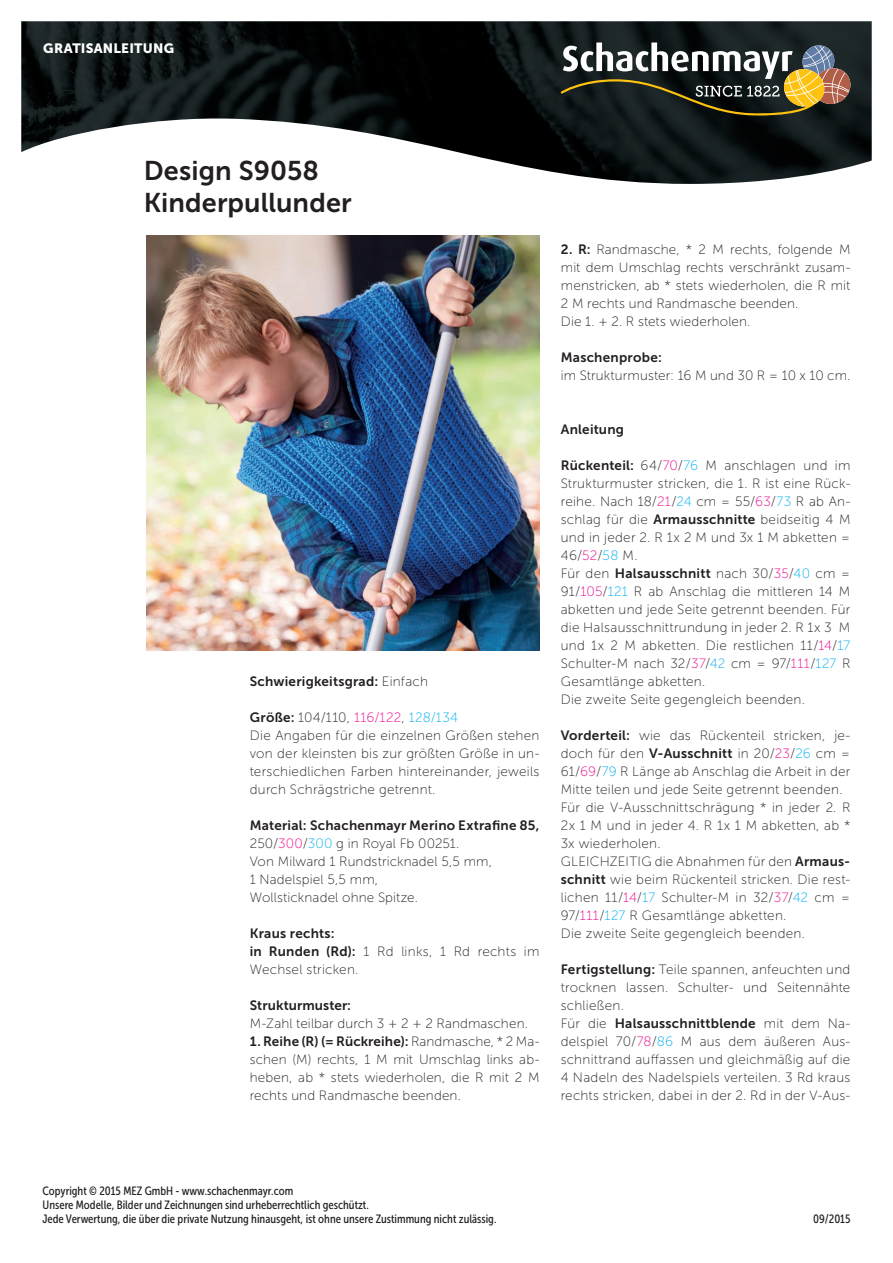
<style>
.page{position:relative;width:893px;height:1263px;background:#fff}
.page>*{position:absolute;margin:0;border:0;box-sizing:border-box;transform-origin:0 0}
.t1{font:27px/31.5px "Museo Sans 700";letter-spacing:.005em;color:#231f20}
.t2{font:13.5px/18px "Museo Sans 100";letter-spacing:.015em;color:#231f20}
.t3{font:13.5px "Museo Sans 700";letter-spacing:.015em;color:#231f20}
.t4{font:13.5px "Museo Sans 900";letter-spacing:.015em;color:#fff}
.t5{font:12px/14.4px "Museo Sans Cond 500";color:#231f20}
.s1{font-family:"Museo Sans 100"}
.s2{font-family:"Museo Sans 700"}
.s3{color:#ed028c}
.s4{color:#00aeef}
</style>
<div class="page">
<img style="left:21px;top:21px;width:851px;height:163px">
<img style="left:146px;top:235px;width:393px;height:415px">
<svg style="left:561px;top:43px;width:289px;height:72px;background:#535246"></svg>
<p class="t4" style="left:43px;top:40px;width:133px">GRATISANLEITUNG</p>
<h1 class="t1" style="left:144px;top:155px;width:210px">Design S9058<br>Kinderpullunder</h1>
<p class="t3" style="left:250px;top:674px;width:180px">Schwierigkeitsgrad: <span class="s1">Einfach</span></p>
<p class="t2" style="left:250px;top:708px;width:291px"><span class="s2">Größe:</span> 104/110, <span class="s3">116/122</span>, <span class="s4">128/134<br></span>Die Angaben für die einzelnen Größen stehen von der kleinsten bis zur größten Größe in un&shy;terschiedlichen Farben hintereinander, jeweils durch Schrägstriche getrennt.</p>
<p class="t3" style="left:250px;top:818px;width:291px">Material: Schachenmayr Merino Extrafine 85,</p>
<p class="t2" style="left:250px;top:834px;width:244px">250/<span class="s3">300</span>/<span class="s4">300</span> g in Royal Fb 00251.<br>Von Milward 1 Rundstricknadel 5,5 mm,<br>1 Nadelspiel 5,5 mm,<br>Wollsticknadel ohne Spitze.</p>
<p class="t3" style="left:250px;top:926px;width:86px">Kraus rechts:</p>
<p class="t2" style="left:250px;top:942px;width:291px"><span class="s2">in Runden (Rd):</span> 1 Rd links, 1 Rd rechts im<br>Wechsel stricken.</p>
<p class="t3" style="left:250px;top:998px;width:103px">Strukturmuster:</p>
<p class="t2" style="left:250px;top:1014px;width:280px">M-Zahl teilbar durch 3 + 2 + 2 Randmaschen.</p>
<p class="t3" style="left:250px;top:1034px;width:291px">1. Reihe (R) (= Rückreihe): <span class="s1">Randmasche, * 2 Ma-</span></p>
<p class="t2" style="left:250px;top:1050px;width:291px;text-align:justify">schen (M) rechts, 1 M mit Umschlag links ab&shy;heben, ab * stets wiederholen, die R mit 2 M rechts und Randmasche beenden.</p>
<p class="t2" style="left:561px;top:240px;width:291px"><span class="s2">2. R:</span> Randmasche, * 2 M rechts, folgende M mit dem Umschlag rechts verschränkt zusam&shy;menstricken, ab * stets wiederholen, die R mit 2 M rechts und Randmasche beenden.<br>Die 1. + 2. R stets wiederholen.</p>
<p class="t3" style="left:561px;top:350px;width:103px">Maschenprobe:</p>
<p class="t2" style="left:561px;top:366px;width:291px">im Strukturmuster: 16 M und 30 R = 10 x 10 cm.</p>
<p class="t3" style="left:561px;top:422px;width:65px">Anleitung</p>
<p class="t2" style="left:561px;top:456px;width:291px"><span class="s2">Rückenteil:</span> 64/<span class="s3">70</span>/<span class="s4">76</span> M anschlagen und im Strukturmuster stricken, die 1. R ist eine Rück&shy;reihe. Nach 18/<span class="s3">21</span>/<span class="s4">24</span> cm = 55/<span class="s3">63</span>/<span class="s4">73</span> R ab An&shy;schlag für die <span class="s2">Armausschnitte</span> beidseitig 4 M und in jeder 2. R 1x 2 M und 3x 1 M abketten = 46/<span class="s3">52</span>/<span class="s4">58</span> M.<br>Für den <span class="s2">Halsausschnitt</span> nach 30/<span class="s3">35</span>/<span class="s4">40</span> cm = 91/<span class="s3">105</span>/<span class="s4">121</span> R ab Anschlag die mittleren 14 M abketten und jede Seite getrennt beenden. Für die Halsausschnittrundung in jeder 2. R 1x 3 M und 1x 2 M abketten. Die restlichen 11/<span class="s3">14</span>/<span class="s4">17<br></span>Schulter-M nach 32/<span class="s3">37</span>/<span class="s4">42</span> cm = 97/<span class="s3">111</span>/<span class="s4">127</span> R Gesamtlänge abketten.<br>Die zweite Seite gegengleich beenden.</p>
<p class="t2" style="left:561px;top:726px;width:291px"><span class="s2">Vorderteil:</span> wie das Rückenteil stricken, je&shy;doch für den <span class="s2">V-Ausschnitt</span> in 20/<span class="s3">23</span>/<span class="s4">26</span> cm = 61/<span class="s3">69</span>/<span class="s4">79</span> R Länge ab Anschlag die Arbeit in der Mitte teilen und jede Seite getrennt beenden.<br>Für die V-Ausschnittschrägung * in jeder 2. R 2x 1 M und in jeder 4. R 1x 1 M abketten, ab * 3x wiederholen.<br>GLEICHZEITIG die Abnahmen für den <span class="s2">Armaus&shy;schnitt</span> wie beim Rückenteil stricken. Die rest&shy;lichen 11/<span class="s3">14</span>/<span class="s4">17</span> Schulter-M in 32/<span class="s3">37</span>/<span class="s4">42</span> cm = 97/<span class="s3">111</span>/<span class="s4">127</span> R Gesamtlänge abketten.<br>Die zweite Seite gegengleich beenden.</p>
<p class="t2" style="left:561px;top:960px;width:291px;text-align:justify"><span class="s2">Fertigstellung:</span> Teile spannen, anfeuchten und trocknen lassen. Schulter- und Seitennähte schließen.</p>
<p class="t3" style="left:561px;top:1015px;width:291px"><span class="s1">Für die</span> Halsausschnittblende <span class="s1">mit dem Na-</span></p>
<p class="t2" style="left:561px;top:1032px;width:291px;text-align:justify">delspiel 70/<span class="s3">78</span>/<span class="s4">86</span> M aus dem äußeren Aus&shy;schnittrand auffassen und gleichmäßig auf die 4 Nadeln des Nadelspiels verteilen. 3 Rd kraus rechts stricken, dabei in der 2. Rd in der V-Aus-</p>
<p class="t5" style="left:43px;top:1183px;width:455px">Copyright © 2015 MEZ GmbH - www.schachenmayr.com<br>Unsere Modelle, Bilder und Zeichnungen sind urheberrechtlich geschützt.<br>Jede Verwertung, die über die private Nutzung hinausgeht, ist ohne unsere Zustimmung nicht zulässig.</p>
<p class="t5" style="left:813px;top:1212px;width:39px">09/2015</p>
</div>
